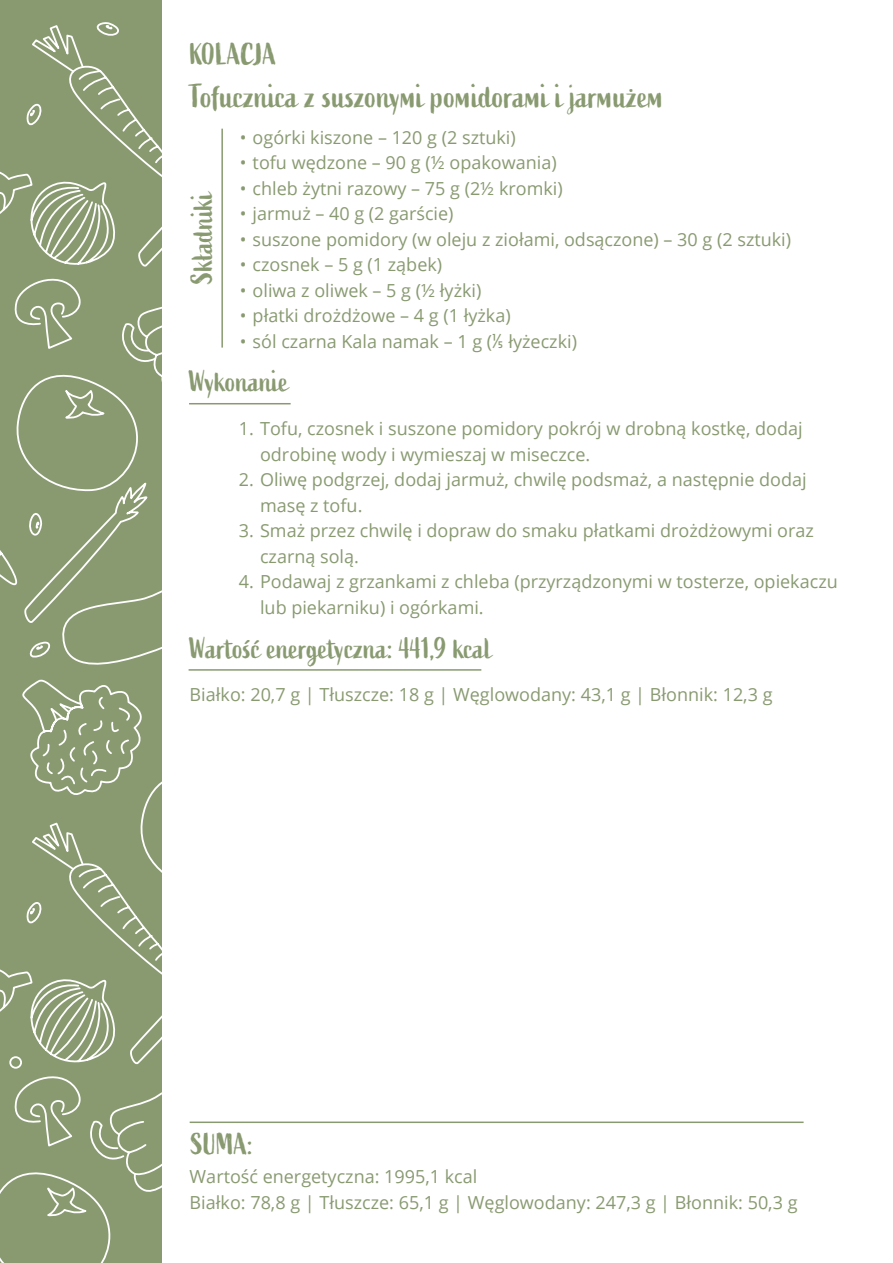
<style>
.page{position:relative;width:893px;height:1263px;background:#fff}
.page>*{position:absolute;margin:0;border:0;box-sizing:border-box;transform-origin:0 0}
.t1{font:33px "Active";color:#899a71}
.t2{font:30px "Active";color:#899a71}
.t3{font:18px/25.5px "Open Sans";color:#899a71}
.s1{font-family:"Avory IPE"}
</style>
<div class="page">
<svg style="left:0;top:2px;width:162px;height:1261px"></svg>
<hr style="left:221px;top:129px;width:2px;height:219px;background:#899a71">
<hr style="left:189px;top:403px;width:102px;height:1px;background:#899a71">
<hr style="left:189px;top:669px;width:292px;height:2px;background:#899a71">
<hr style="left:190px;top:1121px;width:614px;height:2px;background:#899a71">
<h2 class="t2" style="left:190px;top:37px;width:88px">KOLACJA</h2>
<h1 class="t1" style="left:190px;top:78px;width:476px">Tofucznica z suszonymi pomidorami i jarmużem</h1>
<h2 class="t2" style="left:185px;top:284px;width:96px;rotate:-90deg">Składniki</h2>
<p class="t3" style="left:240px;top:124px;width:277px">• ogórki kiszone – 120 g (2 sztuki)</p>
<p class="t3" style="left:240px;top:149px;width:318px">• tofu wędzone – 90 g (½ opakowania)</p>
<p class="t3" style="left:240px;top:175px;width:324px">• chleb żytni razowy – 75 g (2½ kromki)</p>
<p class="t3" style="left:240px;top:200px;width:215px">• jarmuż – 40 g (2 garście)</p>
<p class="t3" style="left:240px;top:226px;width:553px">• suszone pomidory (w oleju z ziołami, odsączone) – 30 g (2 sztuki)</p>
<p class="t3" style="left:240px;top:251px;width:204px">• czosnek – 5 g (1 ząbek)</p>
<p class="t3" style="left:240px;top:277px;width:243px">• oliwa z oliwek – 5 g (½ łyżki)</p>
<p class="t3" style="left:240px;top:302px;width:272px">• płatki drożdżowe – 4 g (1 łyżka)</p>
<p class="t3" style="left:240px;top:328px;width:339px">• sól czarna Kala namak – 1 g (<span class="s1">⅕</span> łyżeczki)</p>
<h2 class="t2" style="left:189px;top:364px;width:101px">Wykonanie</h2>
<p class="t3" style="left:260px;top:415px;width:544px;text-indent:-21px">1. Tofu, czosnek i suszone pomidory pokrój w drobną kostkę, dodaj odrobinę wody i wymieszaj w miseczce.</p>
<p class="t3" style="left:260px;top:466px;width:548px;text-indent:-21px">2. Oliwę podgrzej, dodaj jarmuż, chwilę podsmaż, a następnie dodaj masę z tofu.</p>
<p class="t3" style="left:260px;top:517px;width:555px;text-indent:-21px">3. Smaż przez chwilę i dopraw do smaku płatkami drożdżowymi oraz czarną solą.</p>
<p class="t3" style="left:260px;top:568px;width:579px;text-indent:-21px">4. Podawaj z grzankami z chleba (przyrządzonymi w tosterze, opiekaczu lub piekarniku) i ogórkami.</p>
<h2 class="t2" style="left:190px;top:631px;width:304px">Wartość energetyczna: 441,9 kcal</h2>
<p class="t3" style="left:190px;top:682px;width:584px">Białko: 20,7 g | Tłuszcze: 18 g | Węglowodany: 43,1 g | Błonnik: 12,3 g</p>
<h2 class="t2" style="left:191px;top:1127px;width:64px">SUMA:</h2>
<p class="t3" style="left:190px;top:1163px;width:609px">Wartość energetyczna: 1995,1 kcal<br>Białko: 78,8 g | Tłuszcze: 65,1 g | Węglowodany: 247,3 g | Błonnik: 50,3 g</p>
</div>
